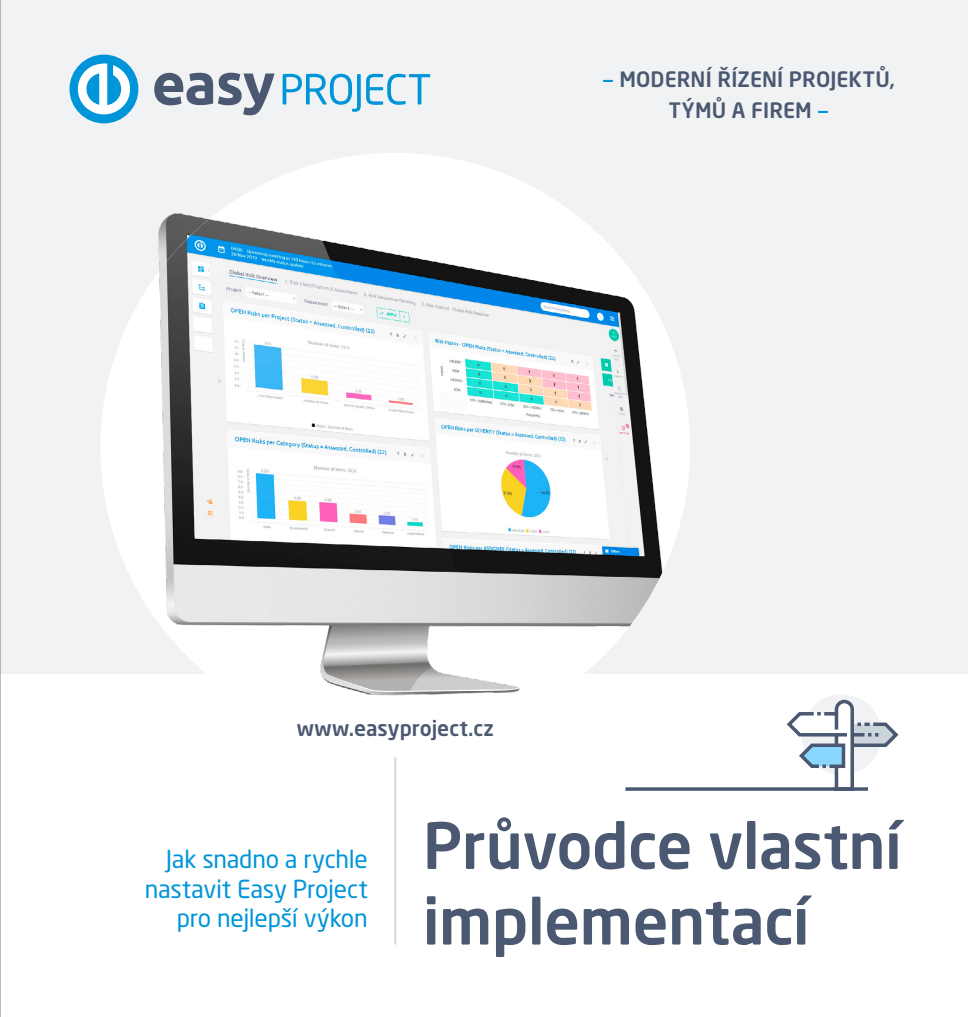
<style>
.page{position:relative;width:968px;height:1017px;background:#fff}
.page>*{position:absolute;margin:0;border:0;box-sizing:border-box;transform-origin:0 0}
.t1{font:500 63px/75.6px "Neo Sans MTCE";letter-spacing:-.01em;color:#4a5971}
.t2{font:24.5px/29.4px "Neo Sans MTCE";letter-spacing:-.01em;color:#0095d8;text-align:right}
.t3{font:500 21px/31.5px "Neo Sans MTCE";letter-spacing:.005em;color:#4a5971;text-align:center}
.s1{color:#0095d8}
</style>
<div class="page">
<div style="left:0;top:0;width:967px;height:674px;background:#f0f2f4"></div>
<svg style="left:282px;top:74px;width:148px;height:38px"></svg>
<svg style="left:154px;top:73px;width:120px;height:42px"></svg>
<div style="left:69px;top:55px;width:69px;height:68px;background:#0095d8;border-radius:50%"></div>
<svg style="left:78px;top:63px;width:52px;height:52px"></svg>
<div style="left:100px;top:153px;width:590px;height:589px;background:#fff;border-radius:50%"></div>
<img style="left:139px;top:208px;width:544px;height:488px">
<hr style="left:394px;top:757px;width:2px;height:188px;background:#cdd5dc">
<svg style="left:625px;top:698px;width:274px;height:93px"></svg>
<hr style="left:0;top:0;width:1px;height:1017px;background:#1a171c">
<p class="t3" style="left:602px;top:63px;width:294px"><span class="s1">—</span> MODERNÍ ŘÍZENÍ PROJEKTŮ,<br>TÝMŮ A FIREM <span class="s1">—</span></p>
<p class="t3" style="left:297px;top:712px;width:198px">www.easyproject.cz</p>
<p class="t2" style="left:145px;top:844px;width:225px">Jak snadno a rychle nastavit Easy Project pro nejlepší výkon</p>
<h1 class="t1" style="left:422px;top:806px;width:480px">Průvodce vlastní implementací</h1>
</div>
